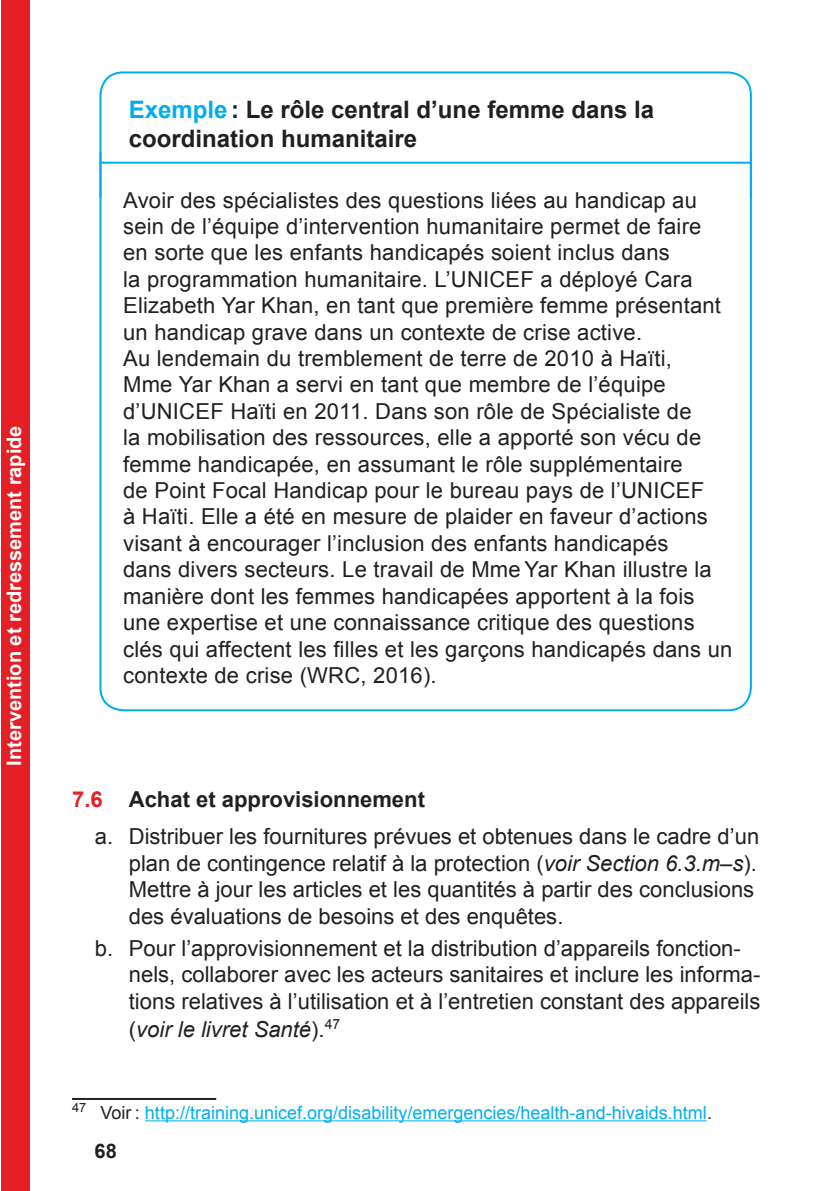
<style>
.page{position:relative;width:840px;height:1191px;background:#fff}
.page>*{position:absolute;margin:0;border:0;box-sizing:border-box;transform-origin:0 0}
.t1{font:700 24px/28.8px "Arial";color:#231f20}
.t2{font:22px/26.4px "Arial";letter-spacing:.01em;color:#231f20}
.t3{font:700 22px "Arial";color:#231f20}
.t4{font:italic 22px "Arial";color:#231f20}
.t5{font:700 20px "Arial";color:#fff}
.t6{font:700 20px "Arial";color:#231f20}
.t7{font:18px "Arial";color:#00aeef}
.s1{color:#00aeef}
.s2{color:#e41f25}
.s3{font-style:italic}
.s4{font-style:normal}
.s5{color:#231f20}
</style>
<div class="page">
<div style="left:1px;top:0;width:29px;height:1191px;background:#e41f25"></div>
<svg style="left:99px;top:71px;width:653px;height:79px"></svg>
<svg style="left:99px;top:150px;width:653px;height:562px"></svg>
<hr style="left:72px;top:1098px;width:144px;height:2px;background:#231f20">
<hr style="left:145px;top:1120px;width:561px;height:1px;background:#00aeef">
<p class="t5" style="left:1px;top:765px;width:342px;rotate:-90deg">Intervention et redressement rapide</p>
<p class="t1" style="left:129px;top:96px;width:526px"><span class="s1">Exemple</span> : Le rôle central d’une femme dans la coordination humanitaire</p>
<p class="t2" style="left:123px;top:187px;width:610px">Avoir des spécialistes des questions liées au handicap au sein de l’équipe d’intervention humanitaire permet de faire<br>en sorte que les enfants handicapés soient inclus dans<br>la programmation humanitaire. L’UNICEF a déployé Cara Elizabeth Yar Khan, en tant que première femme présentant un handicap grave dans un contexte de crise active.<br>Au lendemain du tremblement de terre de 2010 à Haïti,<br>Mme Yar Khan a servi en tant que membre de l’équipe d’UNICEF Haïti en 2011. Dans son rôle de Spécialiste de<br>la mobilisation des ressources, elle a apporté son vécu de femme handicapée, en assumant le rôle supplémentaire<br>de Point Focal Handicap pour le bureau pays de l’UNICEF<br>à Haïti. Elle a été en mesure de plaider en faveur d’actions visant à encourager l’inclusion des enfants handicapés<br>dans divers secteurs. Le travail de Mme Yar Khan illustre la manière dont les femmes handicapées apportent à la fois une expertise et une connaissance critique des questions clés qui affectent les filles et les garçons handicapés dans un contexte de crise (WRC, 2016).</p>
<h2 class="t3" style="left:72px;top:784px;width:354px"><span class="s2">7.6</span> Achat et approvisionnement</h2>
<p class="t2" style="left:129px;top:823px;width:631px;text-indent:-34px">a. Distribuer les fournitures prévues et obtenues dans le cadre d’un plan de contingence relatif à la protection (<span class="s3">voir Section 6.3.m–s</span>).<br>Mettre à jour les articles et les quantités à partir des conclusions des évaluations de besoins et des enquêtes.</p>
<p class="t2" style="left:129px;top:935px;width:632px;text-indent:-34px">b. Pour l’approvisionnement et la distribution d’appareils fonction&shy;nels, collaborer avec les acteurs sanitaires et inclure les informa&shy;tions relatives à l’utilisation et à l’entretien constant des appareils</p>
<p class="t4" style="left:129px;top:1015px;width:213px"><span class="s4">(</span>voir le livret Santé<span class="s4">).</span><sup>47</sup></p>
<p class="t7" style="left:72px;top:1100px;width:641px"><sup>47</sup> <span class="s5">Voir :</span> http://training.unicef.org/disability/emergencies/health-and-hivaids.html<span class="s5">.</span></p>
<p class="t6" style="left:94px;top:1137px;width:24px">68</p>
</div>
